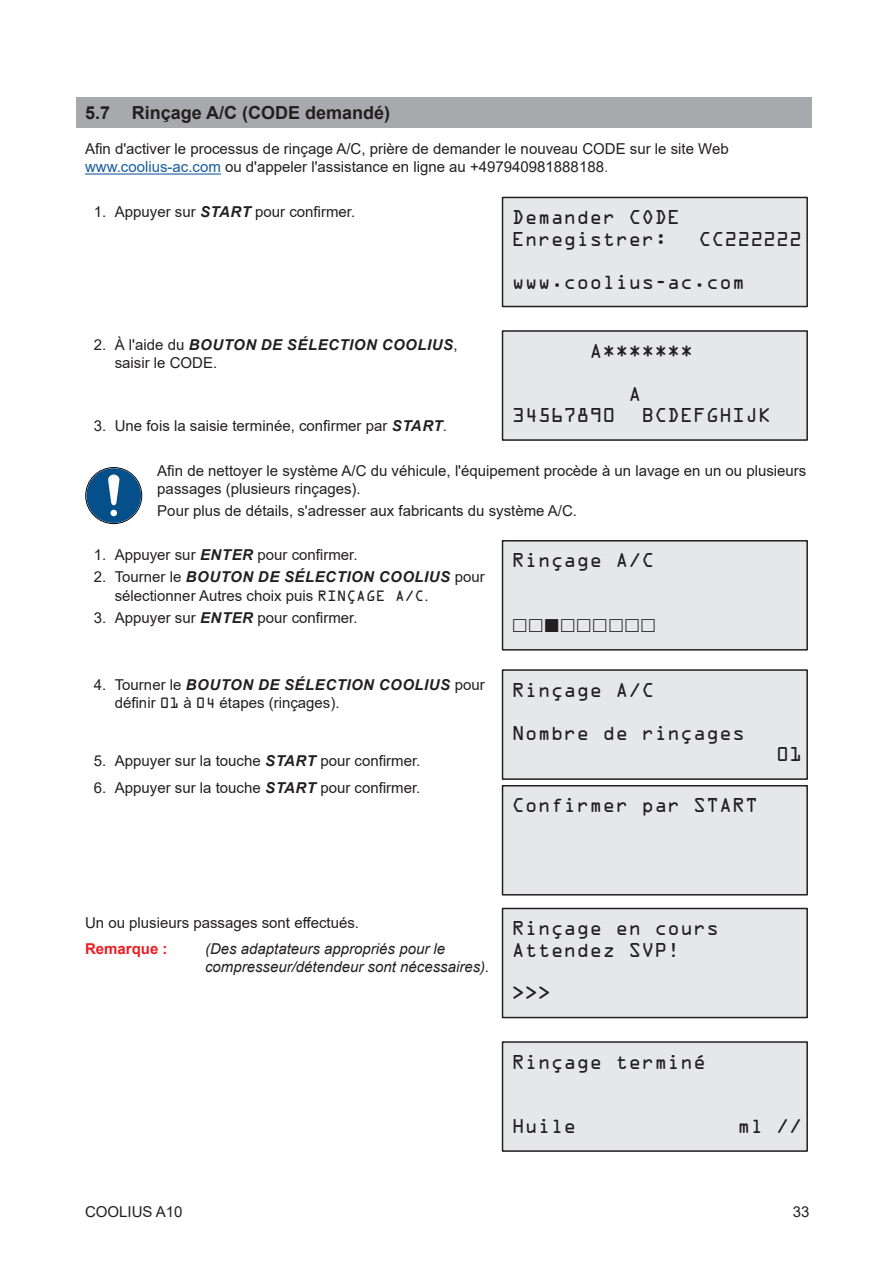
<style>
.page{position:relative;width:893px;height:1263px;background:#fff}
.page>*{position:absolute;margin:0;border:0;box-sizing:border-box;transform-origin:0 0}
.t1{font:18px/21.6px "OCRA Std";color:#231f20}
.t2{font:700 18px "Arial";color:#231f20}
.t3{font:15px/18px "Arial";color:#231f20}
.t4{font:italic 15px/18px "Arial";color:#231f20}
.t5{font:700 15px "Arial";color:#ee1d23}
.s1{color:#175d9e}
.s2{font-weight:700;font-style:italic}
.s3{font-family:"OCRA Std";font-size:13.5px}
</style>
<div class="page">
<div style="left:77px;top:98px;width:735px;height:30px;background:#a8a9ad"></div>
<hr style="left:85px;top:173px;width:136px;height:2px;background:#175d9e">
<div style="left:502px;top:197px;width:305px;height:109px;background:#e6e7e9"></div>
<div style="left:502px;top:197px;width:306px;height:110px;border:2px solid #231f20"></div>
<div style="left:502px;top:331px;width:305px;height:109px;background:#e6e7e9"></div>
<div style="left:502px;top:330px;width:306px;height:111px;border:2px solid #231f20"></div>
<svg style="left:85px;top:467px;width:57px;height:56px"></svg>
<div style="left:502px;top:541px;width:305px;height:109px;background:#e6e7e9"></div>
<div style="left:502px;top:540px;width:306px;height:111px;border:2px solid #231f20"></div>
<div style="left:502px;top:670px;width:305px;height:109px;background:#e6e7e9"></div>
<div style="left:502px;top:669px;width:306px;height:111px;border:2px solid #231f20"></div>
<div style="left:502px;top:786px;width:305px;height:109px;background:#e6e7e9"></div>
<div style="left:502px;top:785px;width:306px;height:110px;border:2px solid #231f20"></div>
<div style="left:502px;top:908px;width:305px;height:109px;background:#e6e7e9"></div>
<div style="left:502px;top:908px;width:306px;height:110px;border:2px solid #231f20"></div>
<div style="left:502px;top:1042px;width:305px;height:109px;background:#e6e7e9"></div>
<div style="left:502px;top:1041px;width:306px;height:111px;border:2px solid #231f20"></div>
<p class="t2" style="left:85px;top:100px;width:307px">5.7 Rinçage A/C (CODE demandé)</p>
<p class="t3" style="left:85px;top:140px;width:645px">Afin d'activer le processus de rinçage A/C, prière de demander le nouveau CODE sur le site Web <span class="s1">www.coolius-ac.com</span> ou d'appeler l'assistance en ligne au +497940981888188<span class="s1">.</span></p>
<p class="t3" style="left:94px;top:203px;width:263px">1. Appuyer sur <span class="s2">START</span> pour confirmer.</p>
<p class="t1" style="left:512px;top:208px;width:170px">Demander CODE<br>Enregistrer:</p>
<p class="t1" style="left:698px;top:230px;width:105px">CC222222</p>
<p class="t1" style="left:512px;top:273px;width:235px">www.coolius-ac.com</p>
<p class="t3" style="left:115px;top:336px;width:344px;text-indent:-21px">2. À l'aide du <span class="s2">BOUTON DE SÉLECTION COOLIUS</span>, saisir le CODE.</p>
<p class="t1" style="left:589px;top:341px;width:105px">A*******</p>
<p class="t1" style="left:628px;top:385px;width:14px">A</p>
<p class="t1" style="left:512px;top:406px;width:105px">34567890</p>
<p class="t1" style="left:641px;top:406px;width:131px">BCDEFGHIJK</p>
<p class="t3" style="left:94px;top:417px;width:355px">3. Une fois la saisie terminée, confirmer par <span class="s2">START</span>.</p>
<p class="t3" style="left:157px;top:461px;width:651px">Afin de nettoyer le système A/C du véhicule, l'équipement procède à un lavage en un ou plusieurs passages (plusieurs rinçages).</p>
<p class="t3" style="left:157px;top:501px;width:421px">Pour plus de détails, s'adresser aux fabricants du système A/C.</p>
<p class="t3" style="left:94px;top:546px;width:265px">1. Appuyer sur <span class="s2">ENTER</span> pour confirmer.</p>
<p class="t3" style="left:115px;top:568px;width:371px;text-indent:-21px">2. Tourner le <span class="s2">BOUTON DE SÉLECTION COOLIUS</span> pour sélectionner Autres choix puis <span class="s3">RINÇAGE A/C</span>.</p>
<p class="t3" style="left:94px;top:608px;width:265px">3. Appuyer sur <span class="s2">ENTER</span> pour confirmer.</p>
<p class="t1" style="left:512px;top:551px;width:144px">Rinçage A/C</p>
<p class="t3" style="left:115px;top:675px;width:371px;text-indent:-21px">4. Tourner le <span class="s2">BOUTON DE SÉLECTION COOLIUS</span> pour définir <span class="s3">01</span> à <span class="s3">04</span> étapes (rinçages).</p>
<p class="t3" style="left:94px;top:751px;width:328px">5. Appuyer sur la touche <span class="s2">START</span> pour confirmer.</p>
<p class="t3" style="left:94px;top:779px;width:328px">6. Appuyer sur la touche <span class="s2">START</span> pour confirmer.</p>
<p class="t1" style="left:512px;top:681px;width:144px">Rinçage A/C</p>
<p class="t1" style="left:512px;top:724px;width:235px">Nombre de rinçages</p>
<p class="t1" style="left:512px;top:796px;width:248px">Confirmer par START</p>
<p class="t1" style="left:776px;top:745px;width:27px">01</p>
<p class="t3" style="left:85px;top:913px;width:275px">Un ou plusieurs passages sont effectués.</p>
<p class="t5" style="left:85px;top:939px;width:84px">Remarque :</p>
<p class="t4" style="left:205px;top:940px;width:286px">(Des adaptateurs appropriés pour le compresseur/détendeur sont nécessaires).</p>
<p class="t1" style="left:512px;top:919px;width:209px">Rinçage en cours<br>Attendez SVP!</p>
<p class="t1" style="left:512px;top:984px;width:40px">&gt;&gt;&gt;</p>
<p class="t1" style="left:512px;top:1052px;width:196px">Rinçage terminé</p>
<p class="t1" style="left:512px;top:1117px;width:66px">Huile</p>
<p class="t1" style="left:737px;top:1117px;width:66px">ml //</p>
<p class="t3" style="left:85px;top:1202px;width:99px">COOLIUS A10</p>
<p class="t3" style="left:793px;top:1202px;width:18px">33</p>
</div>
